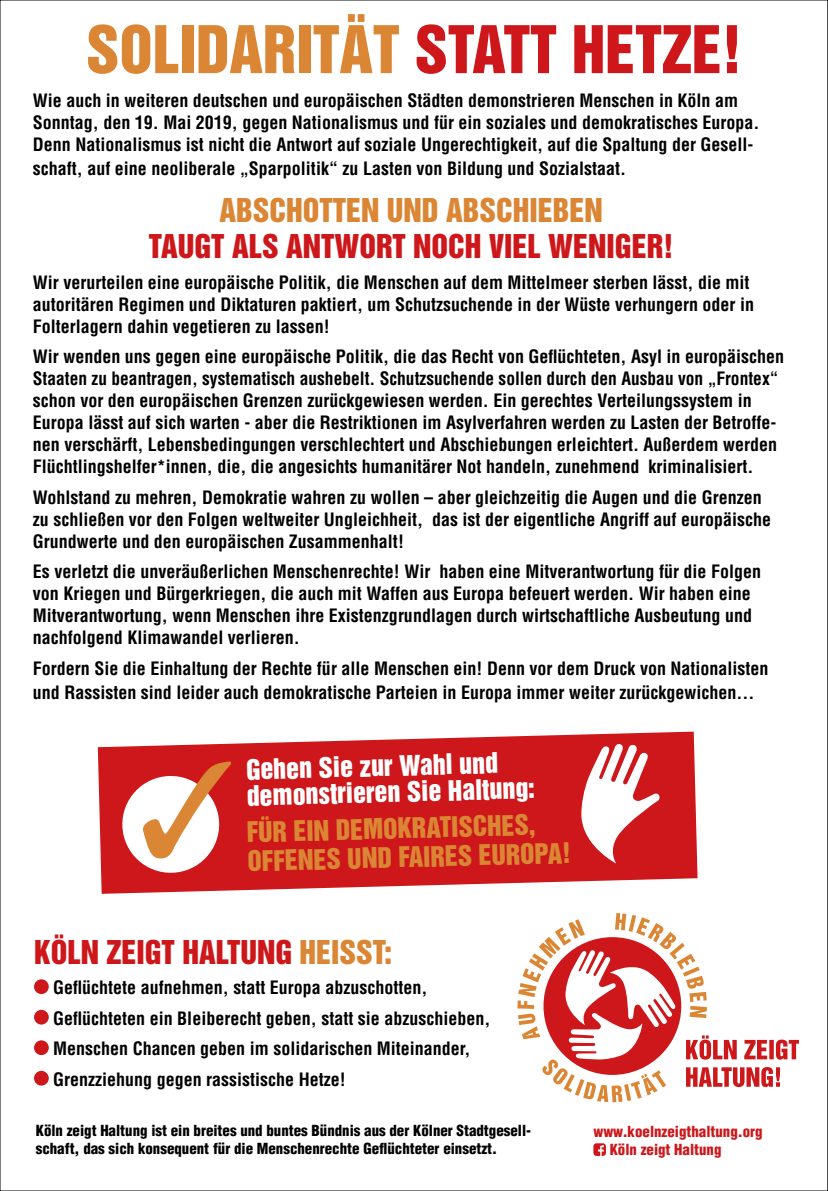
<style>
.page{position:relative;width:828px;height:1191px;background:#fff}
.page>*{position:absolute;margin:0;border:0;box-sizing:border-box;transform-origin:0 0}
.t1{font:60px "Helvetica Inserat";color:#da8634}
.t2{font:30px "Helvetica Inserat";color:#cd171a}
.t3{font:30px "Helvetica Inserat";color:#da8634}
.t4{font:25.8px "Helvetica Inserat";color:#da8634}
.t5{font:25.8px/26.4px "Helvetica Inserat";color:#fff}
.t6{font:700 condensed 18px/22px "Helvetica";color:#000}
.t7{font:900 condensed 15px/17.8px "Helvetica";color:#000}
.t8{font:900 condensed 15px/17.8px "Helvetica";color:#cd171a}
.s1{color:#cd171a}
.s2{color:#da8634}
</style>
<div class="page">
<svg style="left:593px;top:1143px;width:13px;height:12px"></svg>
<svg style="left:517px;top:913px;width:282px;height:189px"></svg>
<svg style="left:98px;top:731px;width:599px;height:163px;fill:#cd171a"></svg>
<svg style="left:580px;top:743px;width:80px;height:120px"></svg>
<svg style="left:122px;top:775px;width:98px;height:98px"></svg>
<div style="left:34px;top:979px;width:15px;height:15px;background:#cd171a;border-radius:50%"></div>
<div style="left:34px;top:1009px;width:15px;height:15px;background:#cd171a;border-radius:50%"></div>
<div style="left:34px;top:1040px;width:15px;height:15px;background:#cd171a;border-radius:50%"></div>
<div style="left:34px;top:1070px;width:15px;height:15px;background:#cd171a;border-radius:50%"></div>
<h1 class="t1" style="left:86px;top:14px;width:657px">SOLIDARITÄT <span class="s1">STATT HETZE!</span></h1>
<p class="t6" style="left:33px;top:89px;width:728px">Wie auch in weiteren deutschen und europäischen Städten demonstrieren Menschen in Köln am<br>Sonntag, den 19. Mai 2019, gegen Nationalismus und für ein soziales und demokratisches Europa.<br>Denn Nationalismus ist nicht die Antwort auf soziale Ungerechtigkeit, auf die Spaltung der Gesell-</p>
<p class="t6" style="left:33px;top:157px;width:595px">schaft, auf eine neoliberale „Sparpolitik“ zu Lasten von Bildung und Sozialstaat.</p>
<h2 class="t3" style="left:219px;top:192px;width:385px">ABSCHOTTEN UND ABSCHIEBEN</h2>
<h2 class="t2" style="left:149px;top:228px;width:526px">TAUGT ALS ANTWORT NOCH VIEL WENIGER!</h2>
<p class="t6" style="left:33px;top:271px;width:722px">Wir verurteilen eine europäische Politik, die Menschen auf dem Mittelmeer sterben lässt, die mit autoritären Regimen und Diktaturen paktiert, um Schutzsuchende in der Wüste verhungern oder in<br>Folterlagern dahin vegetieren zu lassen!</p>
<p class="t6" style="left:33px;top:345px;width:752px">Wir wenden uns gegen eine europäische Politik, die das Recht von Geflüchteten, Asyl in europäischen Staaten zu beantragen, systematisch aushebelt. Schutzsuchende sollen durch den Ausbau von „Frontex“ schon vor den europäischen Grenzen zurückgewiesen werden. Ein gerechtes Verteilungssystem in Europa lässt auf sich warten - aber die Restriktionen im Asylverfahren werden zu Lasten der Betroffe&shy;nen verschärft, Lebensbedingungen verschlechtert und Abschiebungen erleichtert. Außerdem werden Flüchtlingshelfer*innen, die, die angesichts humanitärer Not handeln, zunehmend kriminalisiert.</p>
<p class="t6" style="left:33px;top:486px;width:739px">Wohlstand zu mehren, Demokratie wahren zu wollen – aber gleichzeitig die Augen und die Grenzen zu schließen vor den Folgen weltweiter Ungleichheit, das ist der eigentliche Angriff auf europäische<br>Grundwerte und den europäischen Zusammenhalt!</p>
<p class="t6" style="left:33px;top:560px;width:729px">Es verletzt die unveräußerlichen Menschenrechte! Wir haben eine Mitverantwortung für die Folgen von Kriegen und Bürgerkriegen, die auch mit Waffen aus Europa befeuert werden. Wir haben eine Mitverantwortung, wenn Menschen ihre Existenzgrundlagen durch wirtschaftliche Ausbeutung und nachfolgend Klimawandel verlieren.</p>
<p class="t6" style="left:33px;top:656px;width:737px;line-height:24px">Fordern Sie die Einhaltung der Rechte für alle Menschen ein! Denn vor dem Druck von Nationalisten und Rassisten sind leider auch demokratische Parteien in Europa immer weiter zurückgewichen…</p>
<h3 class="t5" style="left:245px;top:757px;width:290px;rotate:-2deg">Gehen Sie zur Wahl und demonstrieren Sie Haltung:</h3>
<h3 class="t4" style="left:246px;top:818px;width:290px;rotate:-2deg">FÜR EIN DEMOKRATISCHES,</h3>
<h3 class="t4" style="left:139px;top:851px;width:433px;rotate:-2deg">✓ OFFENES UND FAIRES EUROPA!</h3>
<h2 class="t2" style="left:34px;top:933px;width:359px">KÖLN ZEIGT HALTUNG <span class="s2">HEISST:</span></h2>
<p class="t6" style="left:53px;top:972px;width:438px;line-height:30.6px">Geflüchtete aufnehmen, statt Europa abzuschotten, Geflüchteten ein Bleiberecht geben, statt sie abzuschieben, Menschen Chancen geben im solidarischen Miteinander, Grenzziehung gegen rassistische Hetze!</p>
<p class="t7" style="left:36px;top:1121px;width:497px">Köln zeigt Haltung ist ein breites und buntes Bündnis aus der Kölner Stadtgesell&shy;schaft, das sich konsequent für die Menschenrechte Geflüchteter einsetzt.</p>
<p class="t8" style="left:609px;top:1122px;width:154px;text-indent:-16px">www.koelnzeigthaltung.org<br>Köln zeigt Haltung</p>
</div>
